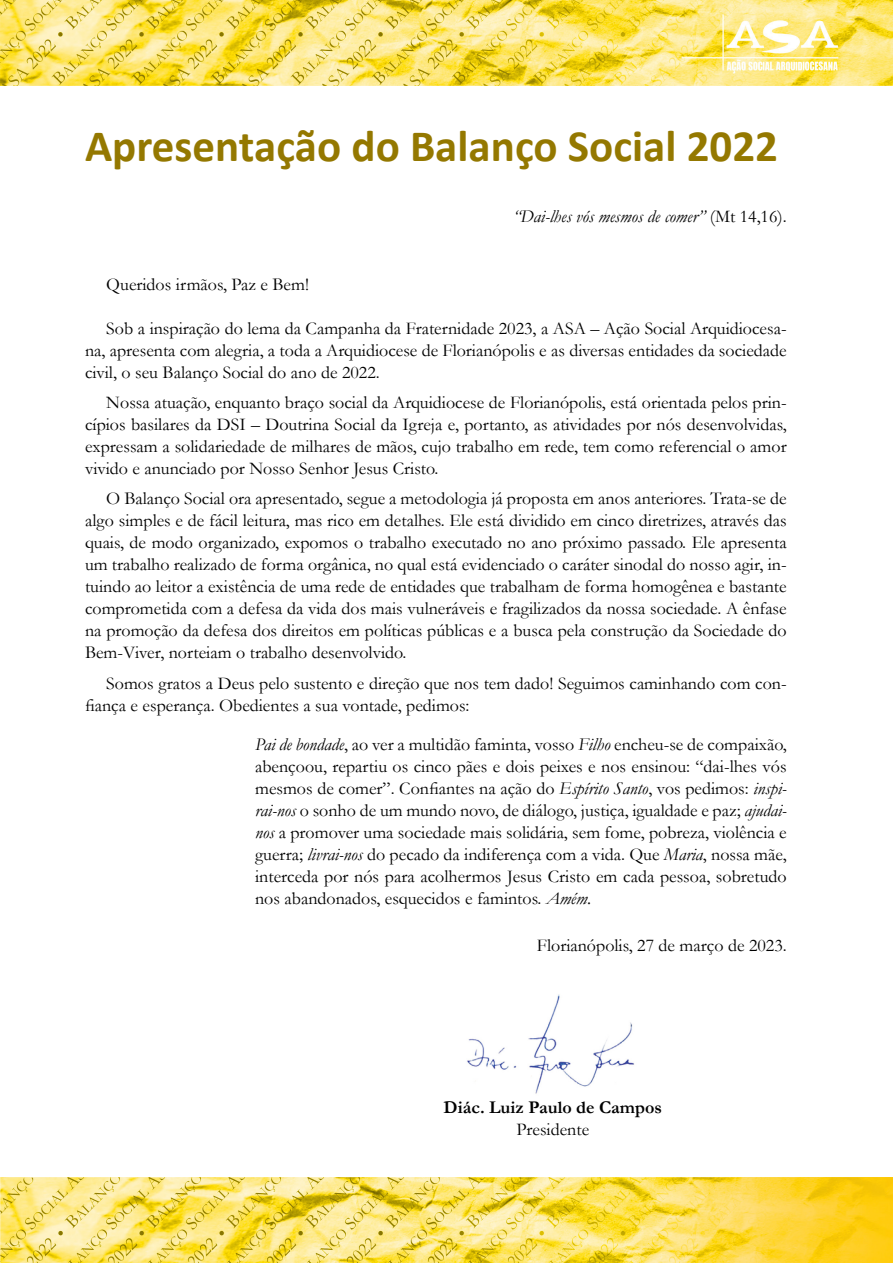
<style>
.page{position:relative;width:893px;height:1263px;background:#fff}
.page>*{position:absolute;margin:0;border:0;box-sizing:border-box;transform-origin:0 0}
.t1{font:700 45px "Calibri";color:#947800}
.t2{font:18px/22px "Garamond";color:#000;text-align:justify}
.t3{font:italic 18px "Garamond";color:#000}
.t4{font:700 18px "Garamond";color:#000}
.s1{font-style:normal}
.s2{font-style:italic}
</style>
<div class="page">
<img style="left:0;top:1178px;width:893px;height:85px">
<img style="left:0;top:0;width:893px;height:85px">
<img style="left:467px;top:994px;width:167px;height:100px">
<h1 class="t1" style="left:85px;top:118px;width:694px">Apresentação do Balanço Social 2022</h1>
<p class="t3" style="left:513px;top:204px;width:275px">“Dai-lhes vós mesmos de comer” <span class="s1">(Mt 14,16).</span></p>
<p class="t2" style="left:106px;top:273px;width:204px">Queridos irmãos, Paz e Bem!</p>
<p class="t2" style="left:85px;top:316px;width:703px;text-indent:21px">Sob a inspiração do lema da Campanha da Fraternidade 2023, a ASA – Ação Social Arquidiocesa&shy;na, apresenta com alegria, a toda a Arquidiocese de Florianópolis e as diversas entidades da sociedade civil, o seu Balanço Social do ano de 2022.</p>
<p class="t2" style="left:85px;top:391px;width:703px;text-indent:21px">Nossa atuação, enquanto braço social da Arquidiocese de Florianópolis, está orientada pelos prin&shy;cípios basilares da DSI – Doutrina Social da Igreja e, portanto, as atividades por nós desenvolvidas, expressam a solidariedade de milhares de mãos, cujo trabalho em rede, tem como referencial o amor vivido e anunciado por Nosso Senhor Jesus Cristo.</p>
<p class="t2" style="left:85px;top:487px;width:703px;text-indent:21px">O Balanço Social ora apresentado, segue a metodologia já proposta em anos anteriores. Trata-se de algo simples e de fácil leitura, mas rico em detalhes. Ele está dividido em cinco diretrizes, através das quais, de modo organizado, expomos o trabalho executado no ano próximo passado. Ele apresenta um trabalho realizado de forma orgânica, no qual está evidenciado o caráter sinodal do nosso agir, in&shy;tuindo ao leitor a existência de uma rede de entidades que trabalham de forma homogênea e bastante comprometida com a defesa da vida dos mais vulneráveis e fragilizados da nossa sociedade. A ênfase na promoção da defesa dos direitos em políticas públicas e a busca pela construção da Sociedade do Bem-Viver, norteiam o trabalho desenvolvido.</p>
<p class="t2" style="left:85px;top:672px;width:703px;text-indent:21px">Somos gratos a Deus pelo sustento e direção que nos tem dado! Seguimos caminhando com con&shy;fiança e esperança. Obedientes a sua vontade, pedimos:</p>
<p class="t2" style="left:255px;top:733px;width:533px"><span class="s2">Pai de bondade</span>, ao ver a multidão faminta, vosso <span class="s2">Filho</span> encheu-se de compaixão, abençoou, repartiu os cinco pães e dois peixes e nos ensinou: “dai-lhes vós mesmos de comer”. Confiantes na ação do <span class="s2">Espírito Santo</span>, vos pedimos: <span class="s2">inspi&shy;rai-nos</span> o sonho de um mundo novo, de diálogo, justiça, igualdade e paz; <span class="s2">ajudai&shy;nos</span> a promover uma sociedade mais solidária, sem fome, pobreza, violência e guerra; <span class="s2">livrai-nos</span> do pecado da indiferença com a vida. Que <span class="s2">Maria</span>, nossa mãe, interceda por nós para acolhermos Jesus Cristo em cada pessoa, sobretudo nos abandonados, esquecidos e famintos. <span class="s2">Amém.</span></p>
<p class="t2" style="left:537px;top:934px;width:251px">Florianópolis, 27 de março de 2023.</p>
<p class="t4" style="left:444px;top:1095px;width:220px">Diác. Luiz Paulo de Campos</p>
<p class="t2" style="left:516px;top:1118px;width:74px">Presidente</p>
</div>
